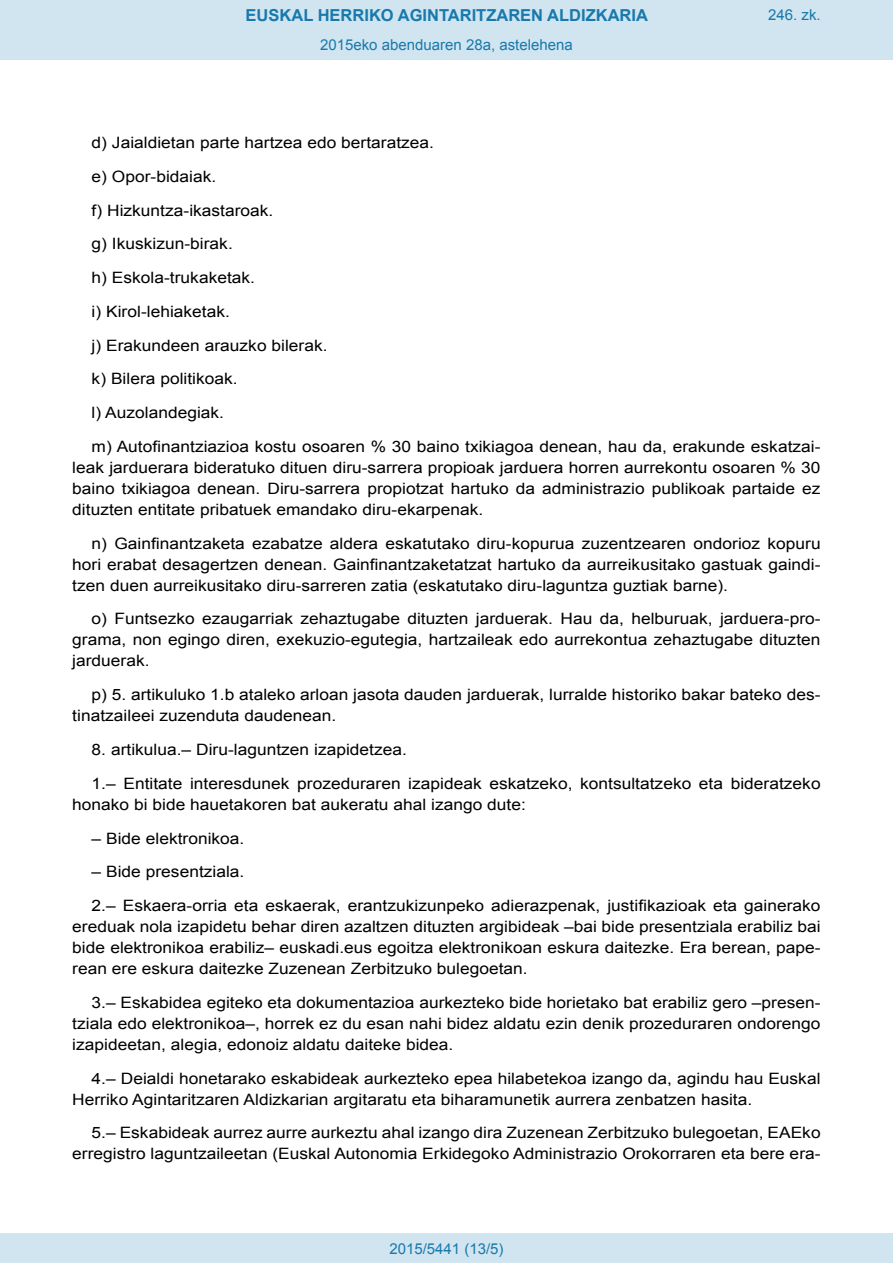
<style>
.page{position:relative;width:893px;height:1263px;background:#fff}
.page>*{position:absolute;margin:0;border:0;box-sizing:border-box;transform-origin:0 0}
.t1{font:700 16.5px "Arial";color:#1879ad}
.BOPVDetalle{font:15.6px/21px "Arial";color:#000;text-align:justify;scale:1.11 1}
.Paginacion_Centro{font:15px "Arial";color:#1879ad}
</style>
<div class="page">
<div style="left:0;top:0;width:893px;height:60px;background:#d0e5f0"></div>
<div style="left:0;top:1233px;width:893px;height:30px;background:#d0e5f0"></div>
<p class="t1" style="left:246px;top:4px;width:404px">EUSKAL HERRIKO AGINTARITZAREN ALDIZKARIA</p>
<p class="Paginacion_Centro" style="left:320px;top:35px;width:254px">2015eko abenduaren 28a, astelehena</p>
<p class="Paginacion_Centro" style="left:768px;top:5px;width:54px">246. zk.</p>
<p class="BOPVDetalle" style="left:92px;top:132px;width:310px">d) Jaialdietan parte hartzea edo bertaratzea.</p>
<p class="BOPVDetalle" style="left:92px;top:166px;width:114px">e) Opor-bidaiak.</p>
<p class="BOPVDetalle" style="left:92px;top:200px;width:165px">f) Hizkuntza-ikastaroak.</p>
<p class="BOPVDetalle" style="left:92px;top:234px;width:129px">g) Ikuskizun-birak.</p>
<p class="BOPVDetalle" style="left:92px;top:267px;width:149px">h) Eskola-trukaketak.</p>
<p class="BOPVDetalle" style="left:92px;top:301px;width:126px">i) Kirol-lehiaketak.</p>
<p class="BOPVDetalle" style="left:92px;top:335px;width:214px">j) Erakundeen arauzko bilerak.</p>
<p class="BOPVDetalle" style="left:92px;top:369px;width:133px">k) Bilera politikoak.</p>
<p class="BOPVDetalle" style="left:92px;top:402px;width:121px">l) Auzolandegiak.</p>
<p class="BOPVDetalle" style="left:72px;top:436px;width:676px;text-indent:19px">m) Autofinantziazioa kostu osoaren % 30 baino txikiagoa denean, hau da, erakunde eskatzai&shy;leak jarduerara bideratuko dituen diru-sarrera propioak jarduera horren aurrekontu osoaren % 30 baino txikiagoa denean. Diru-sarrera propiotzat hartuko da administrazio publikoak partaide ez dituzten entitate pribatuek emandako diru-ekarpenak.</p>
<p class="BOPVDetalle" style="left:72px;top:533px;width:676px;text-indent:19px">n) Gainfinantzaketa ezabatze aldera eskatutako diru-kopurua zuzentzearen ondorioz kopuru hori erabat desagertzen denean. Gainfinantzaketatzat hartuko da aurreikusitako gastuak gaindi&shy;tzen duen aurreikusitako diru-sarreren zatia (eskatutako diru-laguntza guztiak barne).</p>
<p class="BOPVDetalle" style="left:72px;top:609px;width:676px;text-indent:19px">o) Funtsezko ezaugarriak zehaztugabe dituzten jarduerak. Hau da, helburuak, jarduera-pro&shy;grama, non egingo diren, exekuzio-egutegia, hartzaileak edo aurrekontua zehaztugabe dituzten jarduerak.</p>
<p class="BOPVDetalle" style="left:72px;top:684px;width:676px;text-indent:19px">p) 5. artikuluko 1.b ataleko arloan jasota dauden jarduerak, lurralde historiko bakar bateko des&shy;tinatzaileei zuzenduta daudenean.</p>
<p class="BOPVDetalle" style="left:92px;top:739px;width:286px">8. artikulua.– Diru-laguntzen izapidetzea.</p>
<p class="BOPVDetalle" style="left:72px;top:773px;width:676px;text-indent:19px">1.– Entitate interesdunek prozeduraren izapideak eskatzeko, kontsultatzeko eta bideratzeko honako bi bide hauetakoren bat aukeratu ahal izango dute:</p>
<p class="BOPVDetalle" style="left:92px;top:828px;width:139px">– Bide elektronikoa.</p>
<p class="BOPVDetalle" style="left:92px;top:861px;width:139px">– Bide presentziala.</p>
<p class="BOPVDetalle" style="left:72px;top:895px;width:676px;text-indent:19px">2.– Eskaera-orria eta eskaerak, erantzukizunpeko adierazpenak, justifikazioak eta gainerako ereduak nola izapidetu behar diren azaltzen dituzten argibideak –bai bide presentziala erabiliz bai bide elektronikoa erabiliz– euskadi.eus egoitza elektronikoan eskura daitezke. Era berean, pape&shy;rean ere eskura daitezke Zuzenean Zerbitzuko bulegoetan.</p>
<p class="BOPVDetalle" style="left:72px;top:992px;width:676px;text-indent:19px">3.– Eskabidea egiteko eta dokumentazioa aurkezteko bide horietako bat erabiliz gero –presen&shy;tziala edo elektronikoa–, horrek ez du esan nahi bidez aldatu ezin denik prozeduraren ondorengo izapideetan, alegia, edonoiz aldatu daiteke bidea.</p>
<p class="BOPVDetalle" style="left:72px;top:1068px;width:676px;text-indent:19px">4.– Deialdi honetarako eskabideak aurkezteko epea hilabetekoa izango da, agindu hau Euskal<br>Herriko Agintaritzaren Aldizkarian argitaratu eta biharamunetik aurrera zenbatzen hasita.</p>
<p class="BOPVDetalle" style="left:72px;top:1122px;width:676px;text-align:right">5.– Eskabideak aurrez aurre aurkeztu ahal izango dira Zuzenean Zerbitzuko bulegoetan, EAEko erregistro laguntzaileetan (Euskal Autonomia Erkidegoko Administrazio Orokorraren eta bere era-</p>
<p class="Paginacion_Centro" style="left:389px;top:1238px;width:116px">2015/5441 (13/5)</p>
</div>
